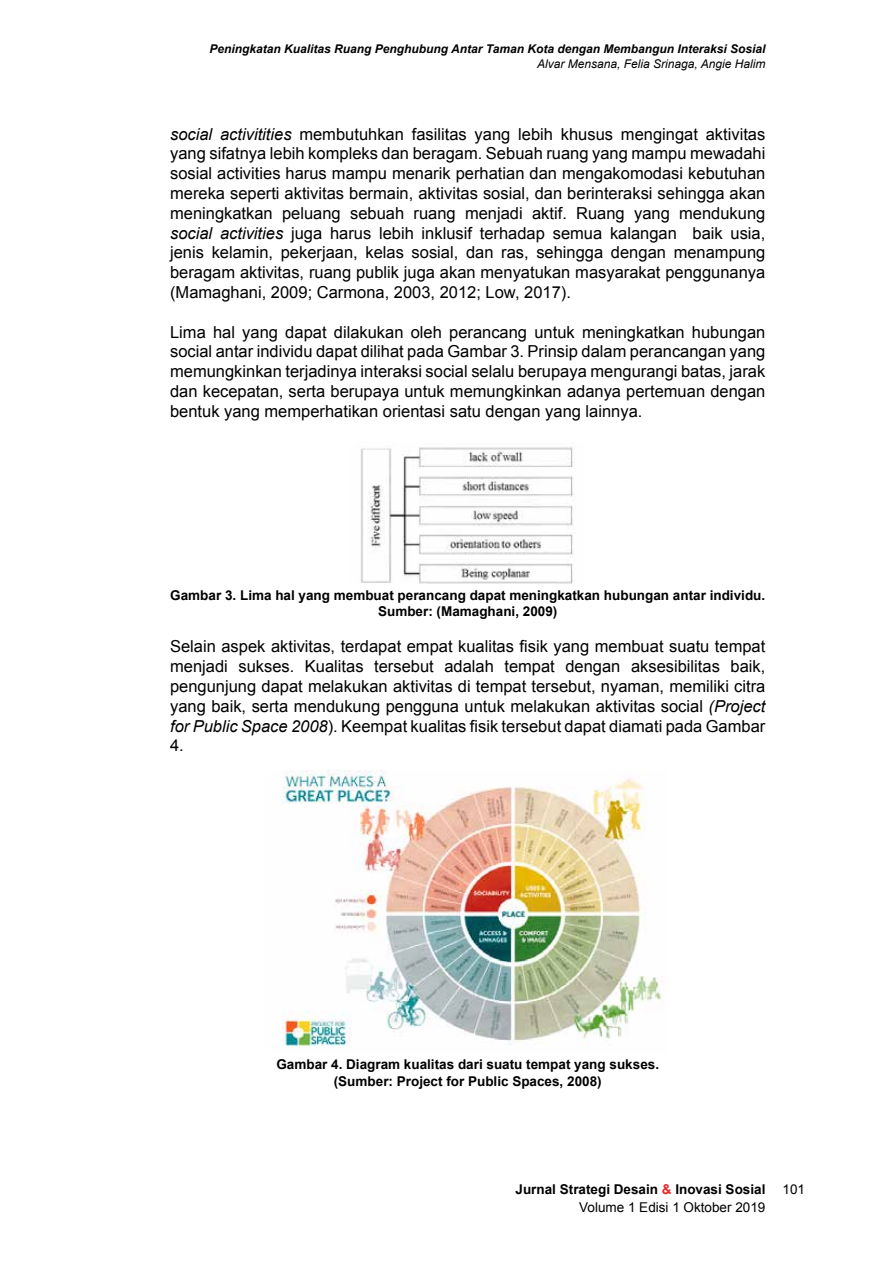
<style>
.page{position:relative;width:893px;height:1263px;background:#fff}
.page>*{position:absolute;margin:0;border:0;box-sizing:border-box;transform-origin:0 0}
.t1{font:16.5px/19.8px "Arial";color:#000;text-align:justify}
.t2{font:700 13.5px/16.2px "Arial";color:#000;text-align:center}
.t3{font:13.5px "Arial";color:#000}
.t4{font:italic 700 12px "Arial";color:#000}
.t5{font:italic 12px "Arial";color:#000}
.s1{font-style:italic}
.s2{color:#e62a2a}
.s3{font-weight:400}
</style>
<div class="page">
<img style="left:360px;top:447px;width:214px;height:137px">
<img style="left:282px;top:771px;width:381px;height:276px">
<p class="t4" style="left:210px;top:42px;width:557px">Peningkatan Kualitas Ruang Penghubung Antar Taman Kota dengan Membangun Interaksi Sosial</p>
<p class="t5" style="left:537px;top:57px;width:230px">Alvar Mensana, Felia Srinaga, Angie Halim</p>
<p class="t1" style="left:170px;top:124px;width:597px"><span class="s1">social activitities</span> membutuhkan fasilitas yang lebih khusus mengingat aktivitas yang sifatnya lebih kompleks dan beragam. Sebuah ruang yang mampu mewadahi sosial activities harus mampu menarik perhatian dan mengakomodasi kebutuhan mereka seperti aktivitas bermain, aktivitas sosial, dan berinteraksi sehingga akan meningkatkan peluang sebuah ruang menjadi aktif. Ruang yang mendukung <span class="s1">social activities</span> juga harus lebih inklusif terhadap semua kalangan baik usia, jenis kelamin, pekerjaan, kelas sosial, dan ras, sehingga dengan menampung beragam aktivitas, ruang publik juga akan menyatukan masyarakat penggunanya (Mamaghani, 2009; Carmona, 2003, 2012; Low, 2017).</p>
<p class="t1" style="left:170px;top:322px;width:597px">Lima hal yang dapat dilakukan oleh perancang untuk meningkatkan hubungan social antar individu dapat dilihat pada Gambar 3. Prinsip dalam perancangan yang memungkinkan terjadinya interaksi social selalu berupaya mengurangi batas, jarak dan kecepatan, serta berupaya untuk memungkinkan adanya pertemuan dengan bentuk yang memperhatikan orientasi satu dengan yang lainnya.</p>
<p class="t2" style="left:170px;top:587px;width:596px">Gambar 3. Lima hal yang membuat perancang dapat meningkatkan hubungan antar individu.<br>Sumber: (Mamaghani, 2009)</p>
<p class="t1" style="left:170px;top:637px;width:597px">Selain aspek aktivitas, terdapat empat kualitas fisik yang membuat suatu tempat menjadi sukses. Kualitas tersebut adalah tempat dengan aksesibilitas baik, pengunjung dapat melakukan aktivitas di tempat tersebut, nyaman, memiliki citra yang baik, serta mendukung pengguna untuk melakukan aktivitas social <span class="s1">(Project for Public Space 2008</span>). Keempat kualitas fisik tersebut dapat diamati pada Gambar 4.</p>
<p class="t2" style="left:276px;top:1056px;width:384px">Gambar 4. Diagram kualitas dari suatu tempat yang sukses. (Sumber: Project for Public Spaces, 2008)</p>
<p class="t2" style="left:516px;top:1180px;width:251px;line-height:18px;text-align:right">Jurnal Strategi Desain <span class="s2">&amp;</span> Inovasi Sosial<br><span class="s3">Volume 1 Edisi 1 Oktober 2019</span></p>
<p class="t3" style="left:783px;top:1182px;width:24px">101</p>
</div>
